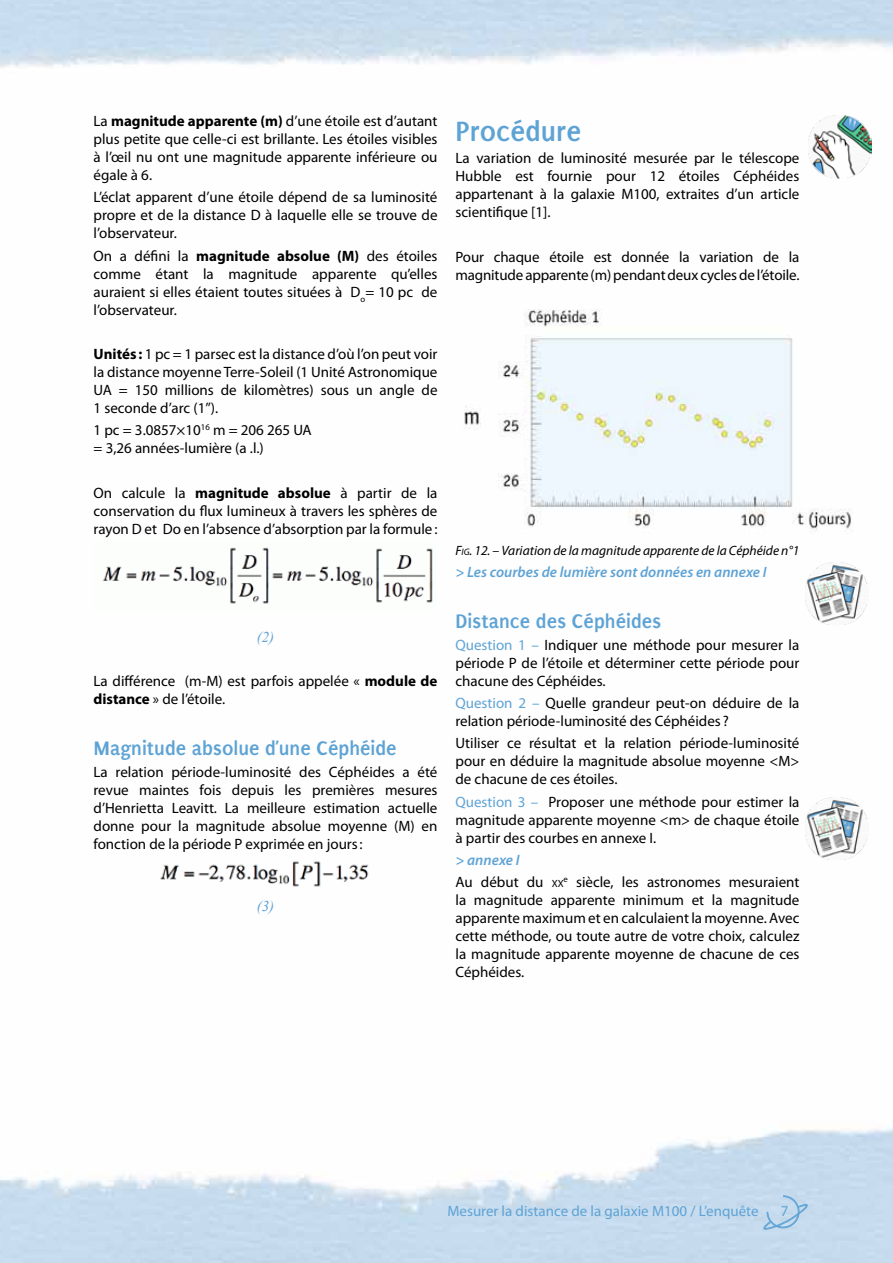
<style>
.page{position:relative;width:893px;height:1263px;background:#fff}
.page>*{position:absolute;margin:0;border:0;box-sizing:border-box;transform-origin:0 0}
.t1{font:700 30px "Puritan 2";color:#5ea3d5}
.t2{font:700 21px "Puritan 2";color:#5ea3d5}
.t3{font:15px/18px "Myriad Pro";color:#000;text-align:justify}
.t4{font:15px "Myriad Pro";color:#5ea3d5}
.t5{font:italic 600 15px "Myriad Pro";color:#5ea3d5}
.t6{font:italic 15px "Times New Roman";color:#5ea3d5}
.t7{font:italic 13.5px "Myriad Pro";color:#000}
.s1{font-weight:700}
.s2{font-style:inherit}
.s3{font-size:9.45px}
.s4{color:#5ea3d5}
.s5{font-weight:600;font-style:italic;color:#5ea3d5}
.s6{font-size:10.5px}
</style>
<div class="page">
<img style="left:0;top:0;width:893px;height:1263px">
<svg style="left:763px;top:1195px;width:45px;height:36px;background:#b6d2e9"></svg>
<img style="left:95px;top:541px;width:341px;height:70px">
<img style="left:154px;top:856px;width:223px;height:37px">
<img style="left:455px;top:309px;width:400px;height:225px">
<img style="left:804px;top:561px;width:64px;height:64px">
<img style="left:804px;top:797px;width:64px;height:63px">
<img style="left:808px;top:115px;width:63px;height:64px">
<p class="t3" style="left:94px;top:112px;width:345px">La <span class="s1">magnitude apparente (m)</span> d’une étoile est d’autant plus petite que celle-ci est brillante. Les étoiles visibles à l’œil nu ont une magnitude apparente inférieure ou égale à 6.</p>
<p class="t3" style="left:94px;top:188px;width:345px">L’éclat apparent d’une étoile dépend de sa luminosité propre et de la distance D à laquelle elle se trouve de l’observateur.</p>
<p class="t3" style="left:94px;top:246px;width:345px">On a défini la <span class="s1">magnitude absolue (M)</span> des étoiles comme étant la magnitude apparente qu’elles auraient si elles étaient toutes situées à D<sub>o</sub>= 10 pc de l’observateur.</p>
<p class="t3" style="left:94px;top:345px;width:345px"><span class="s1">Unités :</span> 1 pc = 1 parsec est la distance d’où l’on peut voir la distance moyenne Terre-Soleil (1 Unité Astronomique UA = 150 millions de kilomètres) sous un angle de 1 seconde d’arc (1’’).</p>
<p class="t3" style="left:94px;top:421px;width:220px">1 pc = 3.0857×10<sup>16</sup> m = 206 265 UA = 3,26 années-lumière (a .l.)</p>
<p class="t3" style="left:94px;top:484px;width:345px">On calcule la <span class="s1">magnitude absolue</span> à partir de la conservation du flux lumineux à travers les sphères de rayon D et Do en l’absence d’absorption par la formule :</p>
<p class="t6" style="left:257px;top:626px;width:19px">(2)</p>
<p class="t3" style="left:94px;top:672px;width:345px">La différence (m-M) est parfois appelée « <span class="s1">module de distance</span> » de l’étoile.</p>
<h2 class="t2" style="left:94px;top:736px;width:304px">Magnitude absolue d’une Céphéide</h2>
<p class="t3" style="left:94px;top:763px;width:345px">La relation période-luminosité des Céphéides a été revue maintes fois depuis les premières mesures d’Henrietta Leavitt. La meilleure estimation actuelle donne pour la magnitude absolue moyenne (M) en fonction de la période P exprimée en jours:</p>
<p class="t6" style="left:257px;top:896px;width:19px">(3)</p>
<h1 class="t1" style="left:455px;top:115px;width:127px">Procédure</h1>
<p class="t3" style="left:455px;top:149px;width:345px">La variation de luminosité mesurée par le télescope Hubble est fournie pour 12 étoiles Céphéides appartenant à la galaxie M100, extraites d’un article scientifique [1].</p>
<p class="t3" style="left:455px;top:248px;width:345px">Pour chaque étoile est donnée la variation de la magnitude apparente (m) pendant deux cycles de l’étoile.</p>
<p class="t7" style="left:455px;top:542px;width:345px"><span class="s2">F</span><span class="s3">ig</span>. 12. – Variation de la magnitude apparente de la Céphéide n°1</p>
<p class="t5" style="left:455px;top:562px;width:313px">&gt; Les courbes de lumière sont données en annexe I</p>
<h2 class="t2" style="left:455px;top:609px;width:207px">Distance des Céphéides</h2>
<p class="t3" style="left:455px;top:635px;width:345px"><span class="s4">Question 1 –</span> Indiquer une méthode pour mesurer la période P de l’étoile et déterminer cette période pour chacune des Céphéides.</p>
<p class="t3" style="left:455px;top:694px;width:345px"><span class="s4">Question 2 –</span> Quelle grandeur peut-on déduire de la relation période-luminosité des Céphéides ?</p>
<p class="t3" style="left:455px;top:734px;width:345px">Utiliser ce résultat et la relation période-luminosité pour en déduire la magnitude absolue moyenne &lt;M&gt; de chacune de ces étoiles.</p>
<p class="t3" style="left:455px;top:792px;width:345px"><span class="s4">Question 3 –</span> Proposer une méthode pour estimer la magnitude apparente moyenne &lt;m&gt; de chaque étoile à partir des courbes en annexe I.</p>
<p class="t3" style="left:455px;top:848px;width:345px;line-height:22.4px"><span class="s5">&gt; annexe I<br></span>Au début du <span class="s6">xx</span><sup>e</sup> siècle, les astronomes mesuraient</p>
<p class="t3" style="left:455px;top:891px;width:345px">la magnitude apparente minimum et la magnitude apparente maximum et en calculaient la moyenne. Avec cette méthode, ou toute autre de votre choix, calculez la magnitude apparente moyenne de chacune de ces Céphéides.</p>
<p class="t4" style="left:447px;top:1202px;width:313px">Mesurer la distance de la galaxie M100 / L’enquête</p>
<p class="t4" style="left:781px;top:1202px;width:9px">7</p>
</div>
